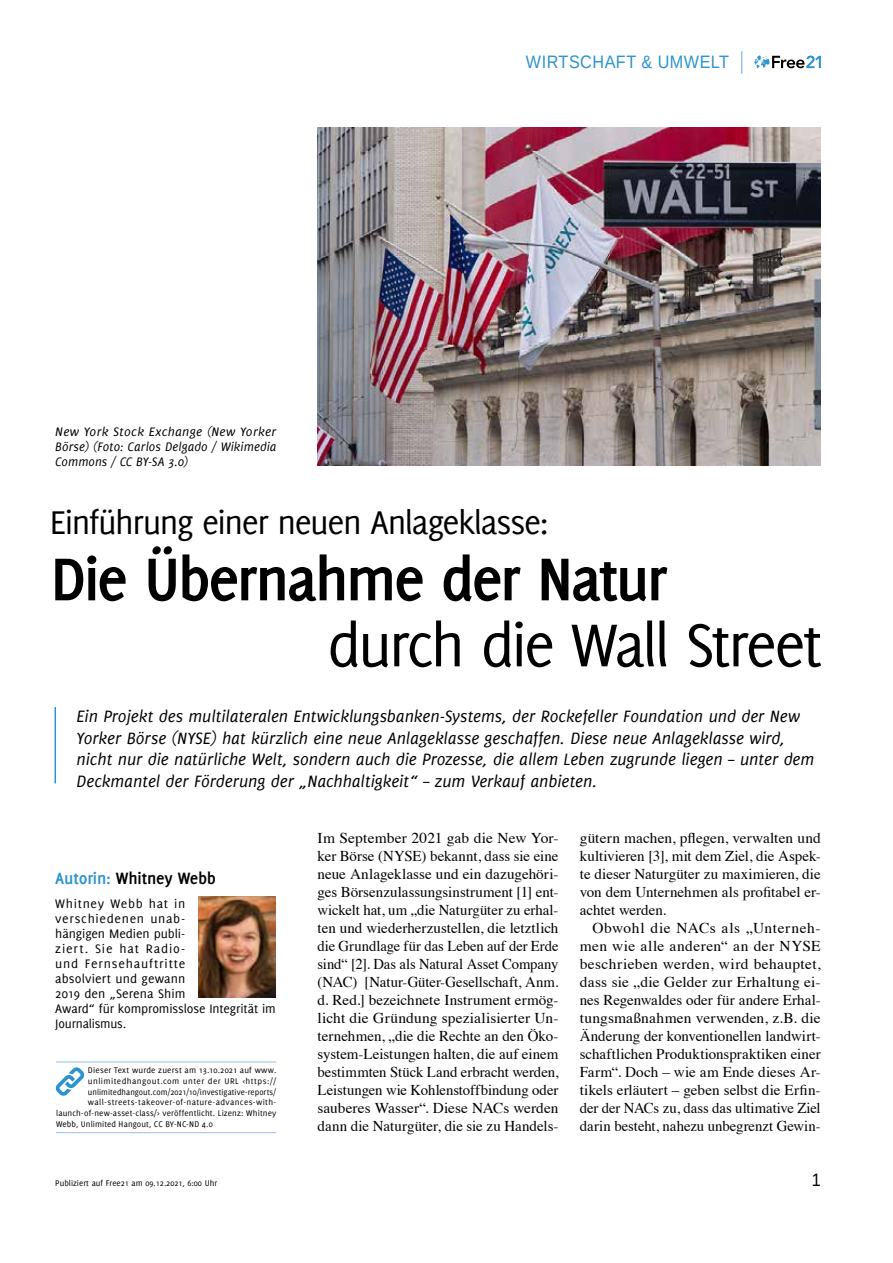
<style>
.page{position:relative;width:893px;height:1263px;background:#fff}
.page>*{position:absolute;margin:0;border:0;box-sizing:border-box;transform-origin:0 0}
.t1{font:700 66px "Delicious";letter-spacing:-.045em;color:#000}
.t2{font:66px "Delicious";letter-spacing:-.05em;color:#000}
.t3{font:36px "Delicious";letter-spacing:-.04em;color:#000}
.t4{font:italic 18px/21.6px "Delicious";letter-spacing:-.005em;color:#000}
.t5{font:700 18px "Delicious";letter-spacing:-.01em;color:#000}
.t6{font:18px "Liberation Sans";letter-spacing:.03em;color:#2b93d1;scale:.9 1}
.t7{font:18px "Liberation Sans";color:#000;scale:.9 1}
.t8{font:15px/18px "Times";color:#000;text-align:justify}
.t9{font:13.5px/15px "Delicious";letter-spacing:.005em;color:#000}
.t10{font:italic 13.5px/15px "Delicious";letter-spacing:.005em;color:#000;text-align:justify}
.t11{font:9px "Delicious";letter-spacing:.015em;color:#000}
.t12{font:9px "Delicious";letter-spacing:.035em;color:#000}
.t13{font:9px "Delicious";letter-spacing:.045em;color:#000}
.s1{color:#2b93d1}
</style>
<div class="page">
<svg style="left:755px;top:55px;width:66px;height:13px"></svg>
<svg style="left:741px;top:51px;width:1px;height:23px"></svg>
<hr style="left:55px;top:707px;width:1px;height:76px;background:#2b93d1">
<img style="left:317px;top:128px;width:504px;height:337px">
<hr style="left:56px;top:1061px;width:220px;height:1px;background:#9abfe6">
<hr style="left:56px;top:1132px;width:220px;height:1px;background:#9abfe6">
<svg style="left:55px;top:1067px;width:30px;height:29px"></svg>
<img style="left:198px;top:896px;width:78px;height:101px">
<p class="t10" style="left:55px;top:424px;width:223px">New York Stock Exchange (New Yorker Börse) (Foto: Carlos Delgado / Wikimedia Commons / CC BY-SA 3.0)</p>
<p class="t6" style="left:526px;top:51px;width:227px">WIRTSCHAFT &amp; UMWELT</p>
<h2 class="t3" style="left:50px;top:502px;width:500px">Einführung einer neuen Anlageklasse:</h2>
<h1 class="t1" style="left:50px;top:541px;width:619px">Die Übernahme der Natur</h1>
<h1 class="t2" style="left:327px;top:608px;width:497px">durch die Wall Street</h1>
<p class="t4" style="left:77px;top:705px;width:739px">Ein Projekt des multilateralen Entwicklungsbanken-Systems, der Rockefeller Foundation und der New Yorker Börse (NYSE) hat kürzlich eine neue Anlageklasse geschaffen. Diese neue Anlageklasse wird, nicht nur die natürliche Welt, sondern auch die Prozesse, die allem Leben zugrunde liegen – unter dem Deckmantel der Förderung der „Nachhaltigkeit“ – zum Verkauf anbieten.</p>
<p class="t5" style="left:55px;top:868px;width:162px"><span class="s1">Autorin:</span> Whitney Webb</p>
<p class="t9" style="left:55px;top:896px;width:222px">Whitney Webb hat in verschiedenen unab-<br>hängigen Medien publi-<br>ziert. Sie hat Radio-<br>und Fernsehauftritte<br>absolviert und gewann<br>2019 den „Serena Shim<br>Award“ für kompromisslose Integrität im<br>Journalismus.</p>
<p class="t11" style="left:88px;top:1065px;width:190px">Dieser Text wurde zuerst am 13.10.2021 auf www.</p>
<p class="t13" style="left:88px;top:1076px;width:190px">unlimitedhangout.com unter der URL &lt;https://</p>
<p class="t11" style="left:88px;top:1086px;width:190px">unlimitedhangout.com/2021/10/investigative-reports/</p>
<p class="t12" style="left:88px;top:1097px;width:190px">wall-streets-takeover-of-nature-advances-with-</p>
<p class="t11" style="left:56px;top:1108px;width:222px">launch-of-new-asset-class/&gt; veröffentlicht. Lizenz: Whitney</p>
<p class="t11" style="left:56px;top:1119px;width:158px">Webb, Unlimited Hangout, CC BY-NC-ND 4.0</p>
<p class="t8" style="left:317px;top:828px;width:242px">Im September 2021 gab die New Yor&shy;ker Börse (NYSE) bekannt, dass sie eine neue Anlageklasse und ein dazugehöri&shy;ges Börsenzulassungsinstrument [1] ent&shy;wickelt hat, um „die Naturgüter zu erhal&shy;ten und wiederherzustellen, die letztlich die Grundlage für das Leben auf der Erde sind“ [2]. Das als Natural Asset Company (NAC) [Natur-Güter-Gesellschaft, Anm. d. Red.] bezeichnete Instrument ermög&shy;licht die Gründung spezialisierter Un&shy;ternehmen, „die die Rechte an den Öko&shy;system-Leistungen halten, die auf einem bestimmten Stück Land erbracht werden, Leistungen wie Kohlenstoffbindung oder sauberes Wasser“. Diese NACs werden dann die Naturgüter, die sie zu Handels-</p>
<p class="t8" style="left:580px;top:828px;width:242px">gütern machen, pflegen, verwalten und kultivieren [3], mit dem Ziel, die Aspek&shy;te dieser Naturgüter zu maximieren, die von dem Unternehmen als profitabel er&shy;achtet werden.</p>
<p class="t8" style="left:580px;top:918px;width:242px;text-indent:13px">Obwohl die NACs als „Unterneh&shy;men wie alle anderen“ an der NYSE beschrieben werden, wird behauptet, dass sie „die Gelder zur Erhaltung ei&shy;nes Regenwaldes oder für andere Erhal&shy;tungsmaßnahmen verwenden, z.B. die Änderung der konventionellen landwirt&shy;schaftlichen Produktionspraktiken einer Farm“. Doch – wie am Ende dieses Ar&shy;tikels erläutert – geben selbst die Erfin&shy;der der NACs zu, dass das ultimative Ziel darin besteht, nahezu unbegrenzt Gewin-</p>
<p class="t11" style="left:55px;top:1177px;width:163px">Publiziert auf Free21 am 09.12.2021, 6:00 Uhr</p>
<p class="t7" style="left:812px;top:1168px;width:12px">1</p>
</div>
